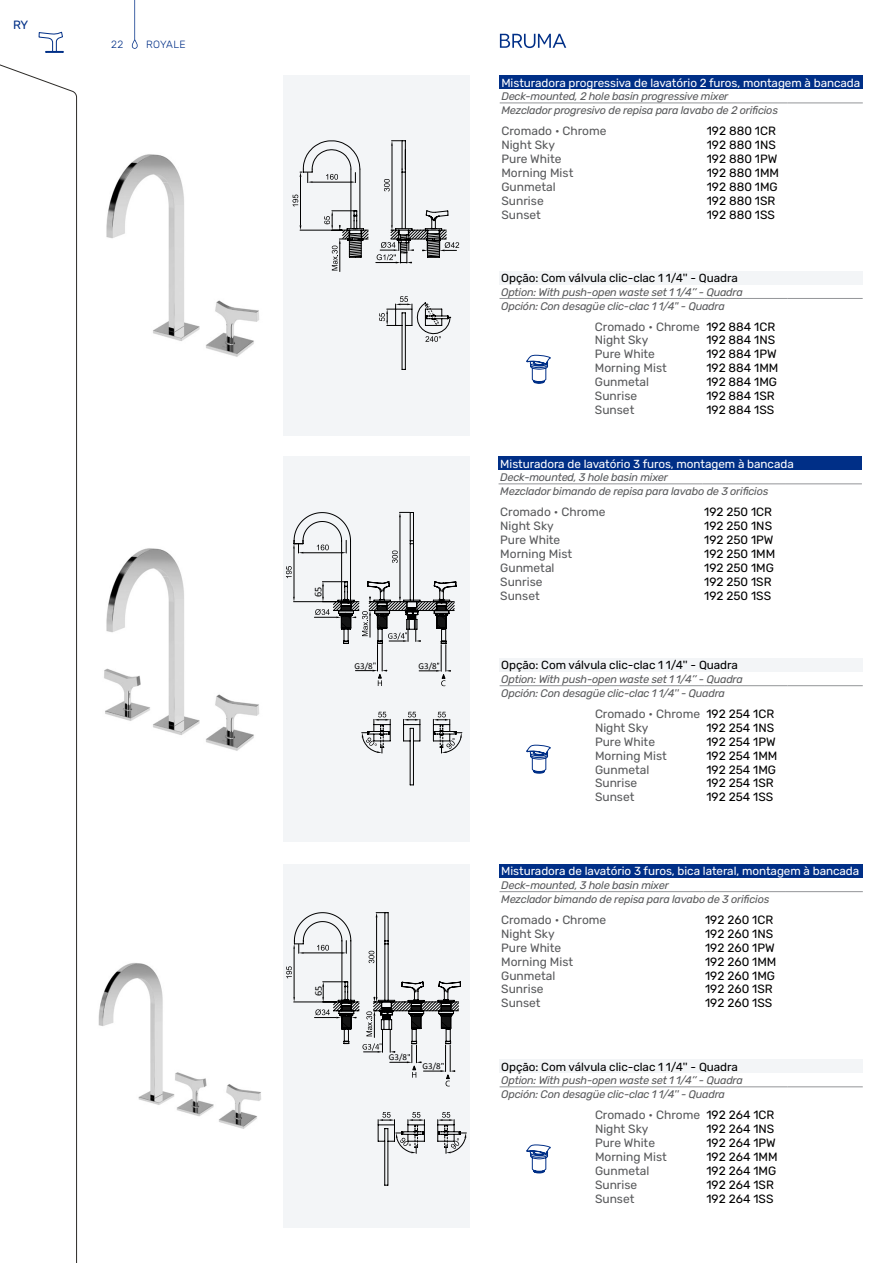
<style>
.page{position:relative;width:893px;height:1263px;background:#fff}
.page>*{position:absolute;margin:0;border:0;box-sizing:border-box;transform-origin:0 0}
.t1{font:12px/14px "Rubik";color:#58595b}
.t2{font:12px "Rubik";color:#000}
.t3{font:12px "Rubik";color:#002f87}
.t4{font:11.7px "Rubik";letter-spacing:-.005em;color:#fff}
.t5{font:11.7px "Rubik";letter-spacing:-.005em;color:#000}
.t6{font:italic 10.95px/14.1px "Rubik";letter-spacing:-.02em;color:#58595b}
.t7{font:300 10.5px "Rubik";letter-spacing:.03em;color:#002f87}
.t8{font:10.2px "Calibri";color:#000}
.t9{font:9px "Calibri";color:#000}
.s1{color:#000}
</style>
<div class="page">
<svg style="left:132px;top:0;width:6px;height:49px"></svg>
<svg style="left:500px;top:34px;width:66px;height:14px"></svg>
<div style="left:500px;top:75px;width:363px;height:14px;background:#002f87"></div>
<hr style="left:500px;top:103px;width:205px;height:1px;background:#939598">
<hr style="left:705px;top:103px;width:82px;height:1px;background:#939598">
<hr style="left:787px;top:103px;width:76px;height:1px;background:#939598">
<div style="left:499px;top:456px;width:363px;height:14px;background:#002f87"></div>
<hr style="left:499px;top:484px;width:203px;height:1px;background:#939598">
<hr style="left:702px;top:484px;width:83px;height:1px;background:#939598">
<hr style="left:785px;top:484px;width:77px;height:1px;background:#939598">
<div style="left:499px;top:864px;width:364px;height:14px;background:#002f87"></div>
<hr style="left:499px;top:891px;width:204px;height:1px;background:#939598">
<hr style="left:703px;top:891px;width:83px;height:1px;background:#939598">
<hr style="left:786px;top:891px;width:77px;height:1px;background:#939598">
<div style="left:499px;top:271px;width:364px;height:13px;background:#f3f5f7"></div>
<hr style="left:499px;top:298px;width:94px;height:1px;background:#939598">
<hr style="left:593px;top:298px;width:112px;height:1px;background:#939598">
<hr style="left:705px;top:298px;width:82px;height:1px;background:#939598">
<hr style="left:787px;top:298px;width:76px;height:1px;background:#939598">
<div style="left:500px;top:658px;width:363px;height:14px;background:#f3f5f7"></div>
<hr style="left:500px;top:685px;width:93px;height:1px;background:#939598">
<hr style="left:593px;top:685px;width:112px;height:1px;background:#939598">
<hr style="left:705px;top:685px;width:82px;height:1px;background:#939598">
<hr style="left:787px;top:685px;width:76px;height:1px;background:#939598">
<div style="left:500px;top:1059px;width:363px;height:14px;background:#f3f5f7"></div>
<hr style="left:500px;top:1086px;width:93px;height:1px;background:#939598">
<hr style="left:593px;top:1086px;width:112px;height:1px;background:#939598">
<hr style="left:705px;top:1086px;width:82px;height:1px;background:#939598">
<hr style="left:787px;top:1086px;width:76px;height:1px;background:#939598">
<img style="left:98px;top:963px;width:163px;height:166px">
<img style="left:104px;top:548px;width:155px;height:203px">
<svg style="left:526px;top:355px;width:25px;height:29px"></svg>
<svg style="left:526px;top:745px;width:25px;height:29px"></svg>
<svg style="left:526px;top:1144px;width:25px;height:29px"></svg>
<img style="left:106px;top:154px;width:153px;height:203px">
<div style="left:283px;top:75px;width:187px;height:360px;background:#f3f5f7"></div>
<div style="left:283px;top:456px;width:187px;height:385px;background:#f3f5f7"></div>
<div style="left:283px;top:864px;width:187px;height:363px;background:#f3f5f7"></div>
<svg style="left:293px;top:140px;width:166px;height:230px"></svg>
<svg style="left:362px;top:712px;width:100px;height:41px"></svg>
<svg style="left:286px;top:512px;width:170px;height:174px"></svg>
<svg style="left:286px;top:912px;width:181px;height:273px"></svg>
<svg style="left:0;top:31px;width:77px;height:1232px"></svg>
<p class="t3" style="left:13px;top:18px;width:17px">RY</p>
<p class="t7" style="left:111px;top:39px;width:14px">22</p>
<p class="t7" style="left:146px;top:39px;width:41px">ROYALE</p>
<p class="t8" style="left:312px;top:597px;width:12px;rotate:-90deg">65</p>
<p class="t9" style="left:355px;top:660px;width:20px">G3/8</p>
<p class="t9" style="left:418px;top:660px;width:20px">G3/8</p>
<p class="t8" style="left:312px;top:996px;width:12px;rotate:-90deg">65</p>
<p class="t9" style="left:389px;top:1051px;width:20px">G3/8</p>
<p class="t9" style="left:422px;top:1060px;width:20px">G3/8</p>
<p class="t4" style="left:501px;top:76px;width:360px">Misturadora progressiva de lavatório 2 furos, montagem à bancada</p>
<p class="t6" style="left:501px;top:90px;width:278px">Deck-mounted, 2 hole basin progressive mixer<br>Mezclador progresivo de repisa para lavabo de 2 orificios</p>
<p class="t1" style="left:501px;top:124px;width:107px">Cromado • Chrome</p>
<p class="t2" style="left:707px;top:124px;width:71px">192 880 1CR</p>
<p class="t1" style="left:501px;top:138px;width:55px">Night Sky</p>
<p class="t2" style="left:707px;top:138px;width:70px">192 880 1NS</p>
<p class="t1" style="left:501px;top:152px;width:62px">Pure White</p>
<p class="t2" style="left:707px;top:152px;width:72px">192 880 1PW</p>
<p class="t1" style="left:501px;top:166px;width:73px">Morning Mist</p>
<p class="t2" style="left:707px;top:166px;width:74px">192 880 1MM</p>
<p class="t1" style="left:501px;top:180px;width:56px">Gunmetal</p>
<p class="t2" style="left:707px;top:180px;width:72px">192 880 1MG</p>
<p class="t1" style="left:501px;top:194px;width:44px">Sunrise</p>
<p class="t2" style="left:707px;top:194px;width:70px">192 880 1SR</p>
<p class="t1" style="left:501px;top:208px;width:41px">Sunset</p>
<p class="t2" style="left:707px;top:208px;width:70px">192 880 1SS</p>
<p class="t5" style="left:501px;top:272px;width:238px">Opção: Com válvula clic-clac 1 1/4'' - Quadra</p>
<p class="t6" style="left:501px;top:285px;width:243px">Option: With push-open waste set 1 1/4’’ - Quadra<br>Opción: Con desagüe clic-clac 1 1/4'' - Quadra</p>
<p class="t1" style="left:595px;top:320px;width:182px">Cromado • Chrome <span class="s1">192 884 1CR<br></span>Night Sky</p>
<p class="t2" style="left:706px;top:334px;width:70px">192 884 1NS</p>
<p class="t1" style="left:595px;top:348px;width:62px">Pure White</p>
<p class="t2" style="left:706px;top:348px;width:72px">192 884 1PW</p>
<p class="t1" style="left:595px;top:361px;width:73px">Morning Mist</p>
<p class="t2" style="left:706px;top:361px;width:74px">192 884 1MM</p>
<p class="t1" style="left:595px;top:375px;width:56px">Gunmetal</p>
<p class="t2" style="left:706px;top:375px;width:72px">192 884 1MG</p>
<p class="t1" style="left:595px;top:389px;width:44px">Sunrise</p>
<p class="t2" style="left:706px;top:389px;width:70px">192 884 1SR</p>
<p class="t1" style="left:595px;top:403px;width:41px">Sunset</p>
<p class="t2" style="left:706px;top:403px;width:69px">192 884 1SS</p>
<p class="t4" style="left:500px;top:457px;width:295px">Misturadora de lavatório 3 furos, montagem à bancada</p>
<p class="t6" style="left:500px;top:471px;width:270px">Deck-mounted, 3 hole basin mixer<br>Mezclador bimando de repisa para lavabo de 3 orificios</p>
<p class="t1" style="left:500px;top:505px;width:107px">Cromado • Chrome</p>
<p class="t2" style="left:704px;top:505px;width:69px">192 250 1CR</p>
<p class="t1" style="left:500px;top:519px;width:55px">Night Sky</p>
<p class="t2" style="left:704px;top:519px;width:69px">192 250 1NS</p>
<p class="t1" style="left:500px;top:533px;width:62px">Pure White</p>
<p class="t2" style="left:704px;top:533px;width:71px">192 250 1PW</p>
<p class="t1" style="left:500px;top:547px;width:73px">Morning Mist</p>
<p class="t2" style="left:704px;top:547px;width:73px">192 250 1MM</p>
<p class="t1" style="left:500px;top:561px;width:56px">Gunmetal</p>
<p class="t2" style="left:704px;top:561px;width:71px">192 250 1MG</p>
<p class="t1" style="left:500px;top:575px;width:44px">Sunrise</p>
<p class="t2" style="left:704px;top:575px;width:69px">192 250 1SR</p>
<p class="t1" style="left:500px;top:589px;width:41px">Sunset</p>
<p class="t2" style="left:704px;top:589px;width:69px">192 250 1SS</p>
<p class="t5" style="left:501px;top:659px;width:238px">Opção: Com válvula clic-clac 1 1/4'' - Quadra</p>
<p class="t6" style="left:501px;top:672px;width:243px">Option: With push-open waste set 1 1/4’’ - Quadra<br>Opción: Con desagüe clic-clac 1 1/4'' - Quadra</p>
<p class="t1" style="left:595px;top:707px;width:181px">Cromado • Chrome <span class="s1">192 254 1CR<br></span>Night Sky</p>
<p class="t2" style="left:706px;top:721px;width:69px">192 254 1NS</p>
<p class="t1" style="left:595px;top:735px;width:62px">Pure White</p>
<p class="t2" style="left:706px;top:735px;width:71px">192 254 1PW</p>
<p class="t1" style="left:595px;top:749px;width:73px">Morning Mist</p>
<p class="t2" style="left:706px;top:749px;width:72px">192 254 1MM</p>
<p class="t1" style="left:595px;top:763px;width:56px">Gunmetal</p>
<p class="t2" style="left:706px;top:763px;width:71px">192 254 1MG</p>
<p class="t1" style="left:595px;top:777px;width:44px">Sunrise</p>
<p class="t2" style="left:706px;top:777px;width:69px">192 254 1SR</p>
<p class="t1" style="left:595px;top:791px;width:41px">Sunset</p>
<p class="t2" style="left:706px;top:790px;width:68px">192 254 1SS</p>
<p class="t4" style="left:501px;top:865px;width:360px">Misturadora de lavatório 3 furos, bica lateral, montagem à bancada</p>
<p class="t6" style="left:501px;top:878px;width:270px">Deck-mounted, 3 hole basin mixer<br>Mezclador bimando de repisa para lavabo de 3 orificios</p>
<p class="t1" style="left:501px;top:913px;width:107px">Cromado • Chrome</p>
<p class="t2" style="left:705px;top:913px;width:70px">192 260 1CR</p>
<p class="t1" style="left:501px;top:927px;width:55px">Night Sky</p>
<p class="t2" style="left:705px;top:927px;width:70px">192 260 1NS</p>
<p class="t1" style="left:501px;top:941px;width:62px">Pure White</p>
<p class="t2" style="left:705px;top:941px;width:71px">192 260 1PW</p>
<p class="t1" style="left:501px;top:955px;width:73px">Morning Mist</p>
<p class="t2" style="left:705px;top:955px;width:73px">192 260 1MM</p>
<p class="t1" style="left:501px;top:969px;width:56px">Gunmetal</p>
<p class="t2" style="left:705px;top:969px;width:71px">192 260 1MG</p>
<p class="t1" style="left:501px;top:982px;width:44px">Sunrise</p>
<p class="t2" style="left:705px;top:982px;width:69px">192 260 1SR</p>
<p class="t1" style="left:501px;top:996px;width:41px">Sunset</p>
<p class="t2" style="left:705px;top:996px;width:69px">192 260 1SS</p>
<p class="t5" style="left:501px;top:1060px;width:238px">Opção: Com válvula clic-clac 1 1/4'' - Quadra</p>
<p class="t6" style="left:501px;top:1073px;width:243px">Option: With push-open waste set 1 1/4’’ - Quadra<br>Opción: Con desagüe clic-clac 1 1/4'' - Quadra</p>
<p class="t1" style="left:595px;top:1108px;width:181px">Cromado • Chrome <span class="s1">192 264 1CR<br></span>Night Sky</p>
<p class="t2" style="left:706px;top:1122px;width:69px">192 264 1NS</p>
<p class="t1" style="left:595px;top:1136px;width:62px">Pure White</p>
<p class="t2" style="left:706px;top:1136px;width:71px">192 264 1PW</p>
<p class="t1" style="left:595px;top:1150px;width:73px">Morning Mist</p>
<p class="t2" style="left:706px;top:1150px;width:73px">192 264 1MM</p>
<p class="t1" style="left:595px;top:1164px;width:56px">Gunmetal</p>
<p class="t2" style="left:706px;top:1164px;width:71px">192 264 1MG</p>
<p class="t1" style="left:595px;top:1178px;width:44px">Sunrise</p>
<p class="t2" style="left:706px;top:1178px;width:69px">192 264 1SR</p>
<p class="t1" style="left:595px;top:1192px;width:41px">Sunset</p>
<p class="t2" style="left:706px;top:1192px;width:68px">192 264 1SS</p>
</div>
